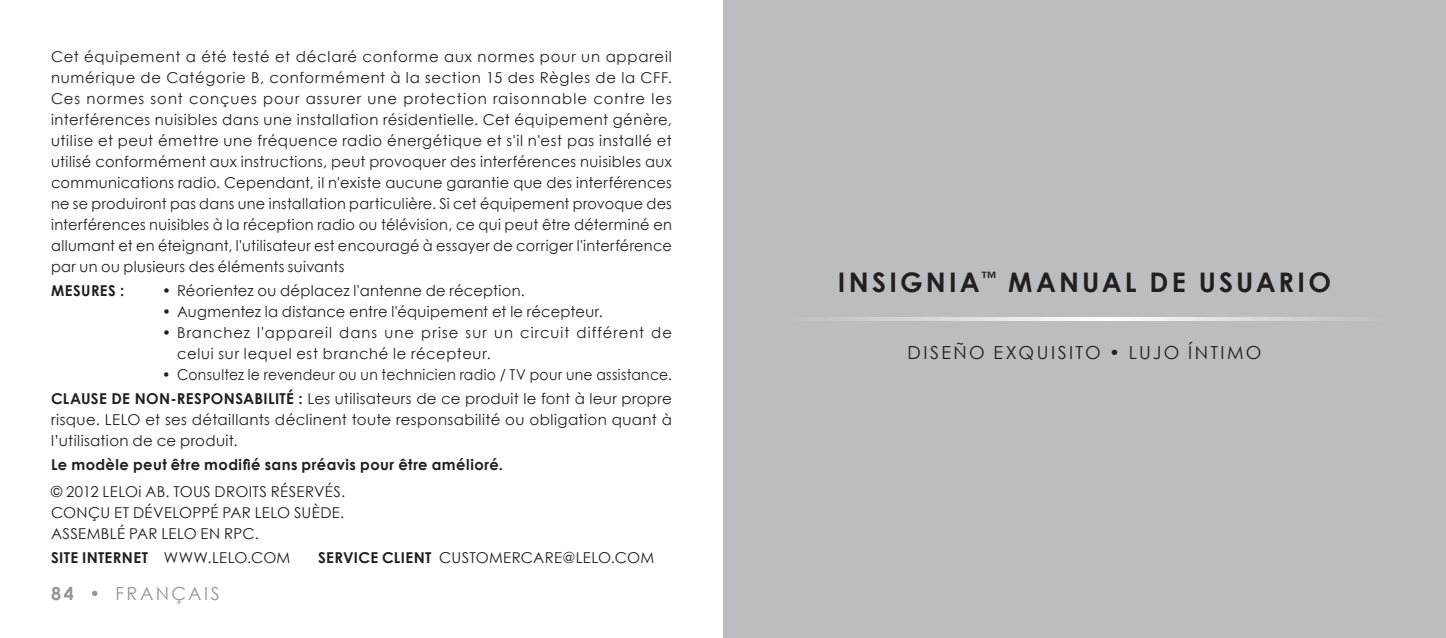
<style>
.page{position:relative;width:1446px;height:638px;background:#fff}
.page>*{position:absolute;margin:0;border:0;box-sizing:border-box;transform-origin:0 0}
.t1{font:700 27px "Century Gothic";letter-spacing:.12em;color:#231f20}
.t2{font:18px "Century Gothic";letter-spacing:.135em;color:#231f20}
.t3{font:18px "Century Gothic";letter-spacing:.135em;color:#939598}
.t4{font:15px/21px "Century Gothic";letter-spacing:.025em;color:#231f20;text-align:justify}
.t5{font:15px/24px "Century Gothic";letter-spacing:.025em;color:#231f20;text-align:right;scale:.93 1}
.t6{font:15px/21px "Century Gothic";letter-spacing:.065em;color:#231f20}
.t7{font:700 15px "Century Gothic";letter-spacing:.03em;color:#231f20}
.s1{font-weight:700}
.s2{font-weight:400}
</style>
<div class="page">
<div style="left:723px;top:0;width:723px;height:638px;background:#bcbdc0"></div>
<hr style="left:787px;top:318px;width:595px;height:2px;background:#fff">
<p class="t4" style="left:51px;top:46px;width:622px">Cet équipement a été testé et déclaré conforme aux normes pour un appareil numérique de Catégorie B, conformément à la section 15 des Règles de la CFF.<br>Ces normes sont conçues pour assurer une protection raisonnable contre les interférences nuisibles dans une installation résidentielle. Cet équipement génère, utilise et peut émettre une fréquence radio énergétique et s'il n'est pas installé et utilisé conformément aux instructions, peut provoquer des interférences nuisibles aux communications radio. Cependant, il n'existe aucune garantie que des interférences ne se produiront pas dans une installation particulière. Si cet équipement provoque des interférences nuisibles à la réception radio ou télévision, ce qui peut être déterminé en allumant et en éteignant, l'utilisateur est encouragé à essayer de corriger l'interférence par un ou plusieurs des éléments suivants</p>
<p class="t7" style="left:51px;top:284px;width:75px">MESURES :</p>
<p class="t4" style="left:162px;top:280px;width:364px">• Réorientez ou déplacez l'antenne de réception.</p>
<p class="t4" style="left:162px;top:301px;width:442px">• Augmentez la distance entre l'équipement et le récepteur.</p>
<p class="t6" style="left:177px;top:322px;width:496px;text-indent:-15px">• Branchez l'appareil dans une prise sur un circuit différent de celui sur lequel est branché le récepteur.</p>
<p class="t5" style="left:51px;top:363px;width:669px">• Consultez le revendeur ou un technicien radio / TV pour une assistance.<br><span class="s1">CLAUSE DE NON-RESPONSABILITÉ :</span> Les utilisateurs de ce produit le font à leur propre</p>
<p class="t4" style="left:51px;top:409px;width:622px">risque. LELO et ses détaillants déclinent toute responsabilité ou obligation quant à l’utilisation de ce produit.</p>
<p class="t7" style="left:51px;top:455px;width:453px">Le modèle peut être modifié sans préavis pour être amélioré.</p>
<p class="t4" style="left:51px;top:482px;width:296px">© 2012 LELOi AB. TOUS DROITS RÉSERVÉS.<br>CONÇU ET DÉVELOPPÉ PAR LELO SUÈDE.<br>ASSEMBLÉ PAR LELO EN RPC.</p>
<p class="t7" style="left:51px;top:551px;width:241px">SITE INTERNET <span class="s2">WWW.LELO.COM</span></p>
<p class="t4" style="left:318px;top:548px;width:337px"><span class="s1">SERVICE CLIENT</span> CUSTOMERCARE@LELO.COM</p>
<p class="t3" style="left:51px;top:586px;width:170px"><span class="s1">84 •</span> FRANÇAIS</p>
<h1 class="t1" style="left:838px;top:270px;width:495px">INSIGNIA<sup>™</sup> MANUAL DE USUARIO</h1>
<p class="t2" style="left:907px;top:341px;width:356px">DISEÑO EXQUISITO • LUJO ÍNTIMO</p>
</div>
